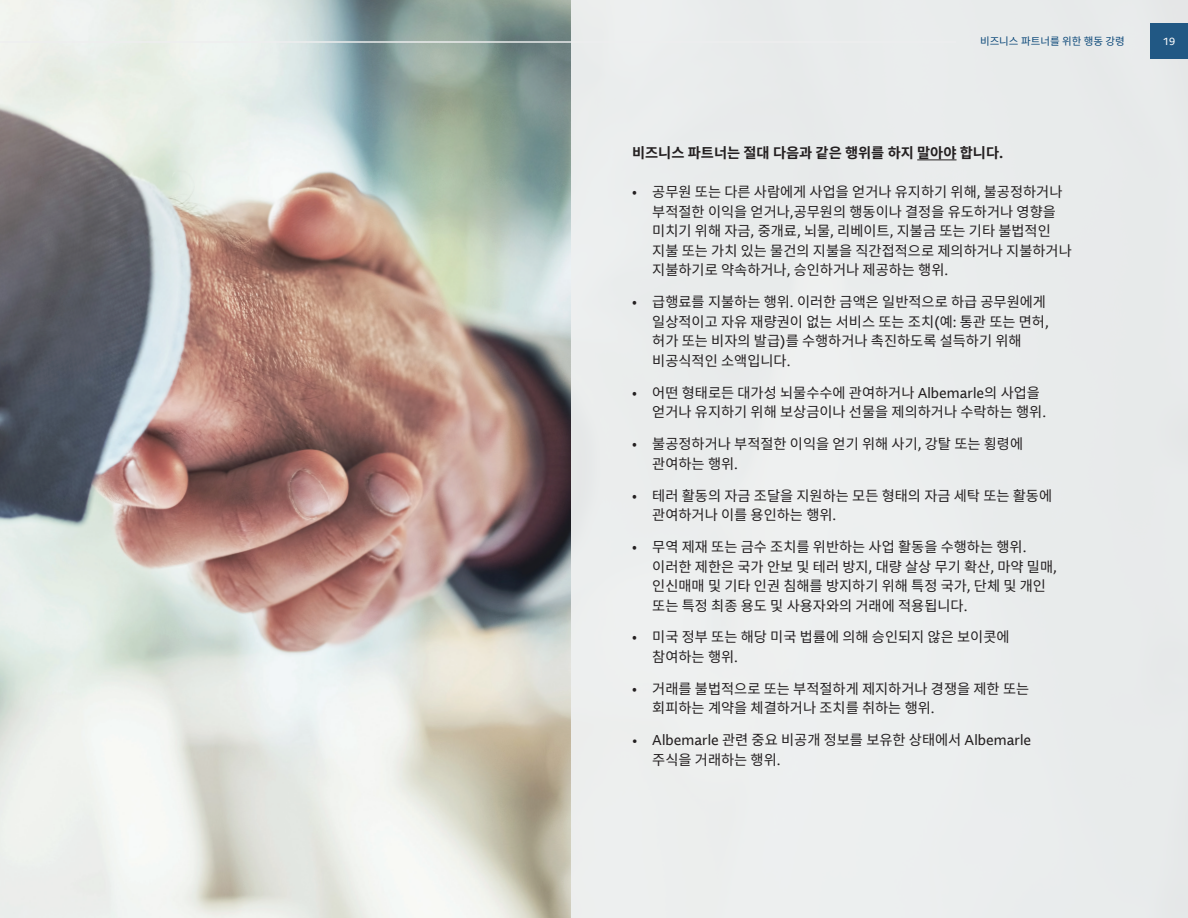
<style>
.page{position:relative;width:1188px;height:918px;background:#fff}
.page>*{position:absolute;margin:0;border:0;box-sizing:border-box;transform-origin:0 0}
.t1{font:14.25px/19.5px "Noto Sans CJ Kkr";color:#231f20}
.t2{font:14.25px "Lemance";color:#231f20}
.t3{font:700 14.25px "Noto Sans CJ Kkr";color:#231f20}
.t4{font:10.5px "Noto Sans CJ Kkr";color:#0b4879}
.t5{font:10.5px "Lemance";color:#fff}
.s1{font-family:"Lemance"}
.s2{font-family:"Noto Sans CJ Kkr"}
</style>
<div class="page">
<img style="left:0;top:0;width:571px;height:918px">
<div style="left:571px;top:0;width:617px;height:918px;background:#eef0f0"></div>
<hr style="left:917px;top:160px;width:40px;height:1px;background:#231f20">
<hr style="left:0;top:204px;width:1px;height:633px;background:#f2f3f4">
<div style="left:1150px;top:23px;width:38px;height:35px;background:#215884"></div>
<hr style="left:0;top:41px;width:956px;height:1px;background:#eeeeef">
<p class="t4" style="left:980px;top:35px;width:146px">비즈니스 파트너를 위한 행동 강령</p>
<p class="t5" style="left:1163px;top:34px;width:14px">19</p>
<p class="t3" style="left:632px;top:145px;width:373px">비즈니스 파트너는 절대 다음과 같은 행위를 하지 말아야 합니다<span class="s1">.</span></p>
<p class="t1" style="left:652px;top:183px;width:421px;text-indent:-20px">• 공무원 또는 다른 사람에게 사업을 얻거나 유지하기 위해<span class="s1">,</span> 불공정하거나 부적절한 이익을 얻거나<span class="s1">,</span>공무원의 행동이나 결정을 유도하거나 영향을 미치기 위해 자금<span class="s1">,</span> 중개료<span class="s1">,</span> 뇌물<span class="s1">,</span> 리베이트<span class="s1">,</span> 지불금 또는 기타 불법적인 지불 또는 가치 있는 물건의 지불을 직간접적으로 제의하거나 지불하거나 지불하기로 약속하거나<span class="s1">,</span> 승인하거나 제공하는 행위<span class="s1">.</span></p>
<p class="t1" style="left:652px;top:293px;width:398px;text-indent:-20px">• 급행료를 지불하는 행위<span class="s1">.</span> 이러한 금액은 일반적으로 하급 공무원에게 일상적이고 자유 재량권이 없는 서비스 또는 조치<span class="s1">(</span>예<span class="s1">:</span> 통관 또는 면허<span class="s1">, </span>허가 또는 비자의 발급<span class="s1">)</span>를 수행하거나 촉진하도록 설득하기 위해 비공식적인 소액입니다<span class="s1">.</span></p>
<p class="t1" style="left:652px;top:383px;width:395px;text-indent:-20px">• 어떤 형태로든 대가성 뇌물수수에 관여하거나 <span class="s1">Albemarle</span>의 사업을 얻거나 유지하기 위해 보상금이나 선물을 제의하거나 수락하는 행위<span class="s1">.</span></p>
<p class="t1" style="left:652px;top:435px;width:372px;text-indent:-20px">• 불공정하거나 부적절한 이익을 얻기 위해 사기<span class="s1">,</span> 강탈 또는 횡령에 관여하는 행위<span class="s1">.</span></p>
<p class="t1" style="left:652px;top:486px;width:401px;text-indent:-20px">• 테러 활동의 자금 조달을 지원하는 모든 형태의 자금 세탁 또는 활동에 관여하거나 이를 용인하는 행위<span class="s1">.</span></p>
<p class="t1" style="left:652px;top:537px;width:406px;text-indent:-20px">• 무역 제재 또는 금수 조치를 위반하는 사업 활동을 수행하는 행위<span class="s1">. </span>이러한 제한은 국가 안보 및 테러 방지<span class="s1">,</span> 대량 살상 무기 확산<span class="s1">,</span> 마약 밀매<span class="s1">, </span>인신매매 및 기타 인권 침해를 방지하기 위해 특정 국가<span class="s1">,</span> 단체 및 개인 또는 특정 최종 용도 및 사용자와의 거래에 적용됩니다<span class="s1">.</span></p>
<p class="t1" style="left:652px;top:628px;width:359px;text-indent:-20px">• 미국 정부 또는 해당 미국 법률에 의해 승인되지 않은 보이콧에 참여하는 행위<span class="s1">.</span></p>
<p class="t1" style="left:652px;top:679px;width:378px;text-indent:-20px">• 거래를 불법적으로 또는 부적절하게 제지하거나 경쟁을 제한 또는 회피하는 계약을 체결하거나 조치를 취하는 행위<span class="s1">.</span></p>
<p class="t2" style="left:632px;top:731px;width:401px">• Albemarle <span class="s2">관련 중요 비공개 정보를 보유한 상태에서</span> Albemarle</p>
<p class="t1" style="left:652px;top:750px;width:130px">주식을 거래하는 행위<span class="s1">.</span></p>
</div>
